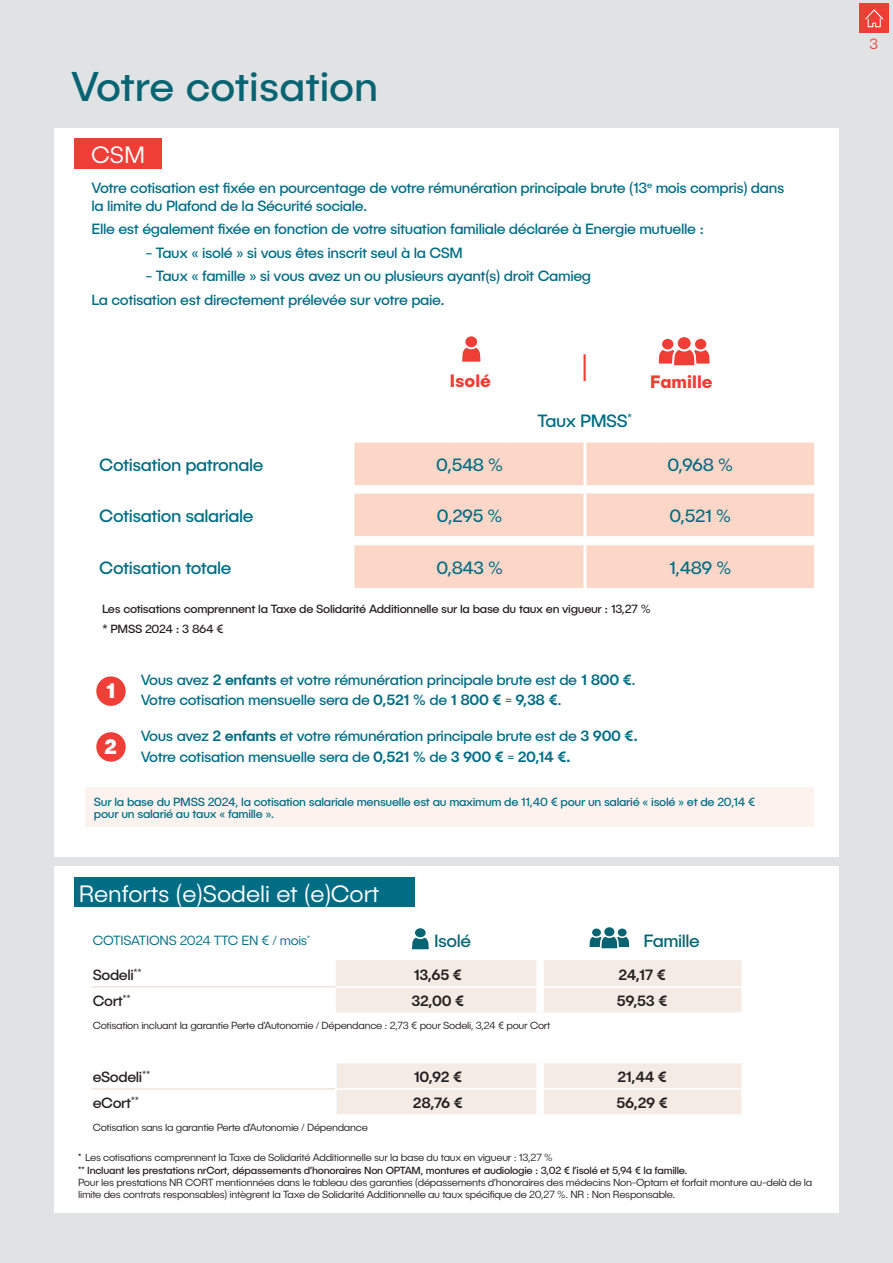
<style>
.page{position:relative;width:893px;height:1263px;background:#e1e2e4}
.page>*{position:absolute;margin:0;border:0;box-sizing:border-box;transform-origin:0 0}
.t1{font:42px "Publica Sans";color:#076473}
.TITRE_OFFRE{font:300 24px "Publica Sans";color:#fff}
.chapô{font:800 21px "Publica Sans";color:#fff}
.chapô-2{font:18px "Publica Sans";letter-spacing:-.025em;color:#006d85}
.t2{font:700 18px "Publica Sans";color:#ee3e35}
.chapô-3{font:18px "Publica Sans";letter-spacing:-.025em;color:#076473}
.chapô-4{font:15px/18px "Publica Sans";letter-spacing:-.025em;color:#006d85}
.chapô-5{font:500 15px "Publica Sans";letter-spacing:-.025em;color:#231f20}
.chapô-6{font:15px "Publica Sans";letter-spacing:-.025em;color:#231f20}
.t3{font:300 15px "Publica Sans";color:#ee3e35}
.chapô-7{font:300 13.5px "Publica Sans";letter-spacing:-.025em;color:#006d85}
.chapô-8{font:12px/12px "Publica Sans";letter-spacing:-.025em;color:#006d85}
.chapô-9{font:12px "Publica Sans";letter-spacing:-.025em;color:#231f20}
.chapô-10{font:300 10.5px/12px "Publica Sans";letter-spacing:-.025em;color:#231f20}
.s1{font-weight:500}
.s2{font-weight:400}
</style>
<div class="page">
<div style="left:860px;top:4px;width:29px;height:29px;background:#ee3e35"></div>
<svg style="left:865px;top:9px;width:18px;height:18px"></svg>
<div style="left:54px;top:129px;width:785px;height:728px;background:#fff"></div>
<div style="left:75px;top:139px;width:87px;height:30px;background:#ee3e35"></div>
<div style="left:54px;top:866px;width:785px;height:347px;background:#fff"></div>
<div style="left:75px;top:877px;width:340px;height:30px;background:#006d85"></div>
<hr style="left:584px;top:354px;width:2px;height:27px;background:#ee3e35">
<svg style="left:354px;top:443px;width:461px;height:145px;background:#fcdbce"></svg>
<hr style="left:583px;top:443px;width:3px;height:42px;background:#fff">
<hr style="left:583px;top:494px;width:3px;height:42px;background:#fff">
<hr style="left:583px;top:545px;width:3px;height:43px;background:#fff">
<hr style="left:814px;top:443px;width:3px;height:42px;background:#fff">
<hr style="left:814px;top:494px;width:3px;height:42px;background:#fff">
<hr style="left:814px;top:545px;width:3px;height:43px;background:#fff">
<div style="left:678px;top:337px;width:13px;height:12px;background:#ee3e35;border-radius:50%"></div>
<div style="left:695px;top:339px;width:11px;height:10px;background:#ee3e35;border-radius:50%"></div>
<svg style="left:659px;top:350px;width:51px;height:15px"></svg>
<div style="left:662px;top:339px;width:11px;height:10px;background:#ee3e35;border-radius:50%"></div>
<svg style="left:462px;top:348px;width:18px;height:14px"></svg>
<div style="left:465px;top:336px;width:12px;height:11px;background:#ee3e35;border-radius:50%"></div>
<div style="left:85px;top:787px;width:729px;height:40px;background:#fdf2ed"></div>
<div style="left:96px;top:676px;width:30px;height:30px;background:#ee3e35;border-radius:50%"></div>
<div style="left:96px;top:732px;width:30px;height:30px;background:#ee3e35;border-radius:50%"></div>
<svg style="left:91px;top:987px;width:245px;height:103px"></svg>
<svg style="left:336px;top:960px;width:405px;height:154px;fill:#f4ebe4"></svg>
<hr style="left:335px;top:1088px;width:201px;height:2px;background:#fff">
<hr style="left:544px;top:1088px;width:197px;height:2px;background:#fff">
<hr style="left:336px;top:986px;width:200px;height:1px;background:#fff">
<hr style="left:544px;top:986px;width:203px;height:1px;background:#fff">
<hr style="left:335px;top:1063px;width:2px;height:25px;background:#fff">
<hr style="left:335px;top:1090px;width:2px;height:24px;background:#fff">
<div style="left:536px;top:1063px;width:8px;height:26px;background:#fff"></div>
<div style="left:536px;top:1089px;width:8px;height:25px;background:#fff"></div>
<div style="left:536px;top:960px;width:8px;height:27px;background:#fff"></div>
<div style="left:536px;top:987px;width:8px;height:25px;background:#fff"></div>
<hr style="left:91px;top:986px;width:245px;height:1px;background:#e9d7ca">
<hr style="left:91px;top:1088px;width:244px;height:1px;background:#e9d7ca">
<div style="left:604px;top:927px;width:10px;height:9px;background:#076473;border-radius:50%"></div>
<div style="left:618px;top:928px;width:9px;height:8px;background:#076473;border-radius:50%"></div>
<svg style="left:589px;top:937px;width:40px;height:11px"></svg>
<div style="left:592px;top:928px;width:9px;height:8px;background:#076473;border-radius:50%"></div>
<svg style="left:412px;top:938px;width:17px;height:11px"></svg>
<div style="left:415px;top:928px;width:11px;height:9px;background:#076473;border-radius:50%"></div>
<p class="t1" style="left:71px;top:60px;width:309px">Votre cotisation</p>
<p class="TITRE_OFFRE" style="left:91px;top:140px;width:56px">CSM</p>
<p class="chapô-4" style="left:92px;top:178px;width:694px">Votre cotisation est fixée en pourcentage de votre rémunération principale brute (13<sup>e</sup> mois compris) dans la limite du Plafond de la Sécurité sociale.</p>
<p class="chapô-4" style="left:92px;top:220px;width:614px">Elle est également fixée en fonction de votre situation familiale déclarée à Energie mutuelle :</p>
<p class="chapô-4" style="left:146px;top:243px;width:319px">- Taux « isolé » si vous êtes inscrit seul à la CSM</p>
<p class="chapô-4" style="left:146px;top:267px;width:447px">- Taux « famille » si vous avez un ou plusieurs ayant(s) droit Camieg</p>
<p class="chapô-4" style="left:92px;top:290px;width:355px">La cotisation est directement prélevée sur votre paie.</p>
<p class="t2" style="left:450px;top:369px;width:43px">Isolé</p>
<p class="t2" style="left:650px;top:370px;width:64px">Famille</p>
<p class="chapô-2" style="left:537px;top:409px;width:96px">Taux PMSS<sup>*</sup></p>
<p class="chapô-2" style="left:99px;top:453px;width:165px">Cotisation patronale</p>
<p class="chapô-2" style="left:436px;top:453px;width:68px">0,548 %</p>
<p class="chapô-2" style="left:667px;top:453px;width:67px">0,968 %</p>
<p class="chapô-2" style="left:99px;top:505px;width:156px">Cotisation salariale</p>
<p class="chapô-2" style="left:437px;top:505px;width:67px">0,295 %</p>
<p class="chapô-2" style="left:669px;top:505px;width:63px">0,521 %</p>
<p class="chapô-2" style="left:99px;top:556px;width:134px">Cotisation totale</p>
<p class="chapô-2" style="left:436px;top:556px;width:68px">0,843 %</p>
<p class="chapô-2" style="left:669px;top:556px;width:64px">1,489 %</p>
<p class="chapô-9" style="left:102px;top:601px;width:550px">Les cotisations comprennent la Taxe de Solidarité Additionnelle sur la base du taux en vigueur : 13,27 %</p>
<p class="chapô-9" style="left:102px;top:622px;width:123px">* PMSS 2024 : 3 864 €</p>
<p class="chapô-4" style="left:141px;top:670px;width:496px">Vous avez <span class="s1">2 enfants</span> et votre rémunération principale brute est de <span class="s1">1 800 €</span>.</p>
<p class="chapô-4" style="left:141px;top:690px;width:422px">Votre cotisation mensuelle sera de <span class="s1">0,521 %</span> de <span class="s1">1 800 €</span> = <span class="s1">9,38 €</span>.</p>
<p class="chapô-4" style="left:141px;top:727px;width:499px">Vous avez <span class="s1">2 enfants</span> et votre rémunération principale brute est de <span class="s1">3 900 €.</span></p>
<p class="chapô-4" style="left:141px;top:747px;width:432px">Votre cotisation mensuelle sera de <span class="s1">0,521 %</span> de <span class="s1">3 900 €</span> = <span class="s1">20,14 €.</span></p>
<p class="chapô-8" style="left:94px;top:795px;width:663px">Sur la base du PMSS 2024, la cotisation salariale mensuelle est au maximum de 11,40 € pour un salarié « isolé » et de 20,14 € pour un salarié au taux « famille ».</p>
<p class="chapô" style="left:106px;top:677px;width:11px">1</p>
<p class="chapô" style="left:104px;top:732px;width:14px">2</p>
<p class="TITRE_OFFRE" style="left:79px;top:879px;width:302px">Renforts (e)Sodeli et (e)Cort</p>
<p class="chapô-7" style="left:93px;top:932px;width:219px">COTISATIONS 2024 TTC EN € / mois<sup>*</sup></p>
<p class="chapô-3" style="left:434px;top:929px;width:39px">Isolé</p>
<p class="chapô-3" style="left:643px;top:929px;width:58px">Famille</p>
<p class="chapô-6" style="left:93px;top:965px;width:51px">Sodeli<sup>**</sup></p>
<p class="chapô-5" style="left:414px;top:965px;width:50px">13,65 €</p>
<p class="chapô-5" style="left:618px;top:965px;width:49px">24,17 €</p>
<p class="chapô-6" style="left:93px;top:991px;width:40px">Cort<sup>**</sup></p>
<p class="chapô-5" style="left:411px;top:991px;width:54px">32,00 €</p>
<p class="chapô-5" style="left:617px;top:991px;width:52px">59,53 €</p>
<p class="chapô-10" style="left:93px;top:1019px;width:459px">Cotisation incluant la garantie Perte d’Autonomie / Dépendance : 2,73 € pour Sodeli, 3,24 € pour Cort</p>
<p class="chapô-6" style="left:93px;top:1067px;width:59px">eSodeli<sup>**</sup></p>
<p class="chapô-5" style="left:414px;top:1067px;width:50px">10,92 €</p>
<p class="chapô-5" style="left:617px;top:1067px;width:51px">21,44 €</p>
<p class="chapô-6" style="left:93px;top:1093px;width:48px">eCort<sup>**</sup></p>
<p class="chapô-5" style="left:413px;top:1093px;width:52px">28,76 €</p>
<p class="chapô-5" style="left:616px;top:1093px;width:53px">56,29 €</p>
<p class="chapô-10" style="left:93px;top:1121px;width:277px">Cotisation sans la garantie Perte d’Autonomie / Dépendance</p>
<p class="chapô-10" style="left:78px;top:1151px;width:476px"><sup>*</sup> Les cotisations comprennent la Taxe de Solidarité Additionnelle sur la base du taux en vigueur : 13,27 %</p>
<p class="chapô-10" style="left:78px;top:1164px;width:736px"><sup>**</sup> <span class="s2">Incluant les prestations nrCort, dépassements d’honoraires Non OPTAM, montures et audiologie : 3,02 € l’isolé et 5,94 € la famille.<br></span>Pour les prestations NR CORT mentionnées dans le tableau des garanties (dépassements d’honoraires des médecins Non-Optam et forfait monture au-delà de la limite des contrats responsables) intègrent la Taxe de Solidarité Additionnelle au taux spécifique de 20,27 %. NR : Non Responsable.</p>
<h3 class="t3" style="left:869px;top:35px;width:10px">3</h3>
</div>
